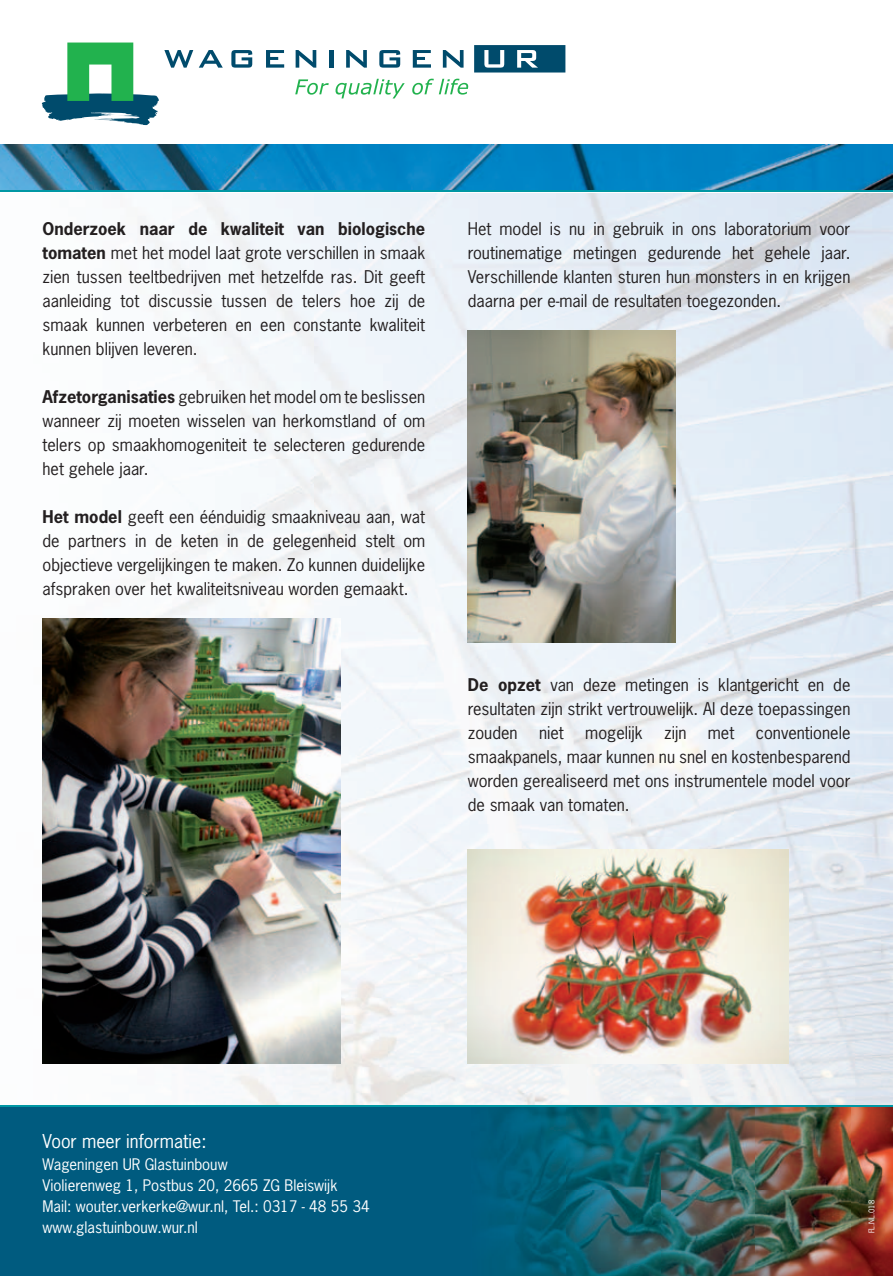
<style>
.page{position:relative;width:893px;height:1276px;background:#fff}
.page>*{position:absolute;margin:0;border:0;box-sizing:border-box;transform-origin:0 0}
.t1{font:18px "News Gothic Std";color:#fff}
.t2{font:16.5px/24px "News Gothic Std";color:#231f20;text-align:justify}
.t3{font:15px/21px "News Gothic Std";color:#fff}
.t4{font:7.5px "News Gothic Std";color:#fff}
.s1{font-weight:700}
</style>
<div class="page">
<img style="left:0;top:145px;width:893px;height:960px">
<div style="left:0;top:1106px;width:469px;height:170px;background:#005b7f"></div>
<svg style="left:42px;top:43px;width:151px;height:82px"></svg>
<svg style="left:199px;top:50px;width:24px;height:18px"></svg>
<svg style="left:231px;top:50px;width:21px;height:18px"></svg>
<svg style="left:266px;top:50px;width:18px;height:18px"></svg>
<svg style="left:296px;top:50px;width:20px;height:18px"></svg>
<hr style="left:329px;top:50px;width:4px;height:18px;background:#004b6c">
<svg style="left:346px;top:50px;width:21px;height:18px"></svg>
<svg style="left:379px;top:50px;width:21px;height:18px"></svg>
<svg style="left:413px;top:50px;width:18px;height:18px"></svg>
<svg style="left:443px;top:50px;width:21px;height:18px"></svg>
<svg style="left:295px;top:79px;width:173px;height:19px"></svg>
<svg style="left:474px;top:45px;width:91px;height:27px;background:#296883"></svg>
<hr style="left:0;top:190px;width:893px;height:2px;background:#0097a4">
<img style="left:472px;top:1106px;width:421px;height:170px">
<hr style="left:469px;top:1106px;width:3px;height:170px;background:#005b7f">
<img style="left:468px;top:1106px;width:382px;height:1px">
<hr style="left:0;top:1105px;width:893px;height:1px;background:#0097a4">
<img style="left:468px;top:331px;width:208px;height:312px">
<img style="left:43px;top:619px;width:297px;height:444px">
<img style="left:468px;top:849px;width:320px;height:214px">
<p class="t2" style="left:43px;top:216px;width:384px"><span class="s1">Onderzoek naar de kwaliteit van biologische tomaten</span> met het model laat grote verschillen in smaak zien tussen teeltbedrijven met hetzelfde ras. Dit geeft aanleiding tot discussie tussen de telers hoe zij de smaak kunnen verbeteren en een constante kwaliteit kunnen blijven leveren.</p>
<p class="t2" style="left:43px;top:384px;width:384px"><span class="s1">Afzetorganisaties</span> gebruiken het model om te beslissen wanneer zij moeten wisselen van herkomstland of om telers op smaakhomogeniteit te selecteren gedurende het gehele jaar.</p>
<p class="t2" style="left:43px;top:504px;width:384px"><span class="s1">Het model</span> geeft een éénduidig smaakniveau aan, wat de partners in de keten in de gelegenheid stelt om objectieve vergelijkingen te maken. Zo kunnen duidelijke afspraken over het kwaliteitsniveau worden gemaakt.</p>
<p class="t2" style="left:468px;top:216px;width:384px">Het model is nu in gebruik in ons laboratorium voor routinematige metingen gedurende het gehele jaar.<br>Verschillende klanten sturen hun monsters in en krijgen daarna per e-mail de resultaten toegezonden.</p>
<p class="t2" style="left:468px;top:672px;width:384px"><span class="s1">De opzet</span> van deze metingen is klantgericht en de resultaten zijn strikt vertrouwelijk. Al deze toepassingen zouden</p>
<p class="t2" style="left:468px;top:720px;width:384px;text-indent:288px">conventionele smaakpanels, maar kunnen nu snel en kostenbesparend worden gerealiseerd met ons instrumentele model voor de smaak van tomaten.</p>
<p class="t2" style="left:539px;top:720px;width:26px">niet</p>
<p class="t2" style="left:585px;top:720px;width:59px">mogelijk</p>
<p class="t2" style="left:664px;top:720px;width:24px">zijn</p>
<p class="t2" style="left:708px;top:720px;width:28px">met</p>
<p class="t1" style="left:43px;top:1130px;width:166px">Voor meer informatie:</p>
<p class="t3" style="left:43px;top:1154px;width:329px">Wageningen UR Glastuinbouw<br>Violierenweg 1, Postbus 20, 2665 ZG Bleiswijk Mail: wouter.verkerke@wur.nl, Tel.: 0317 - 48 55 34 www.glastuinbouw.wur.nl</p>
<p class="t4" style="left:867px;top:1233px;width:35px;rotate:-90deg">FL.NL .018</p>
</div>
